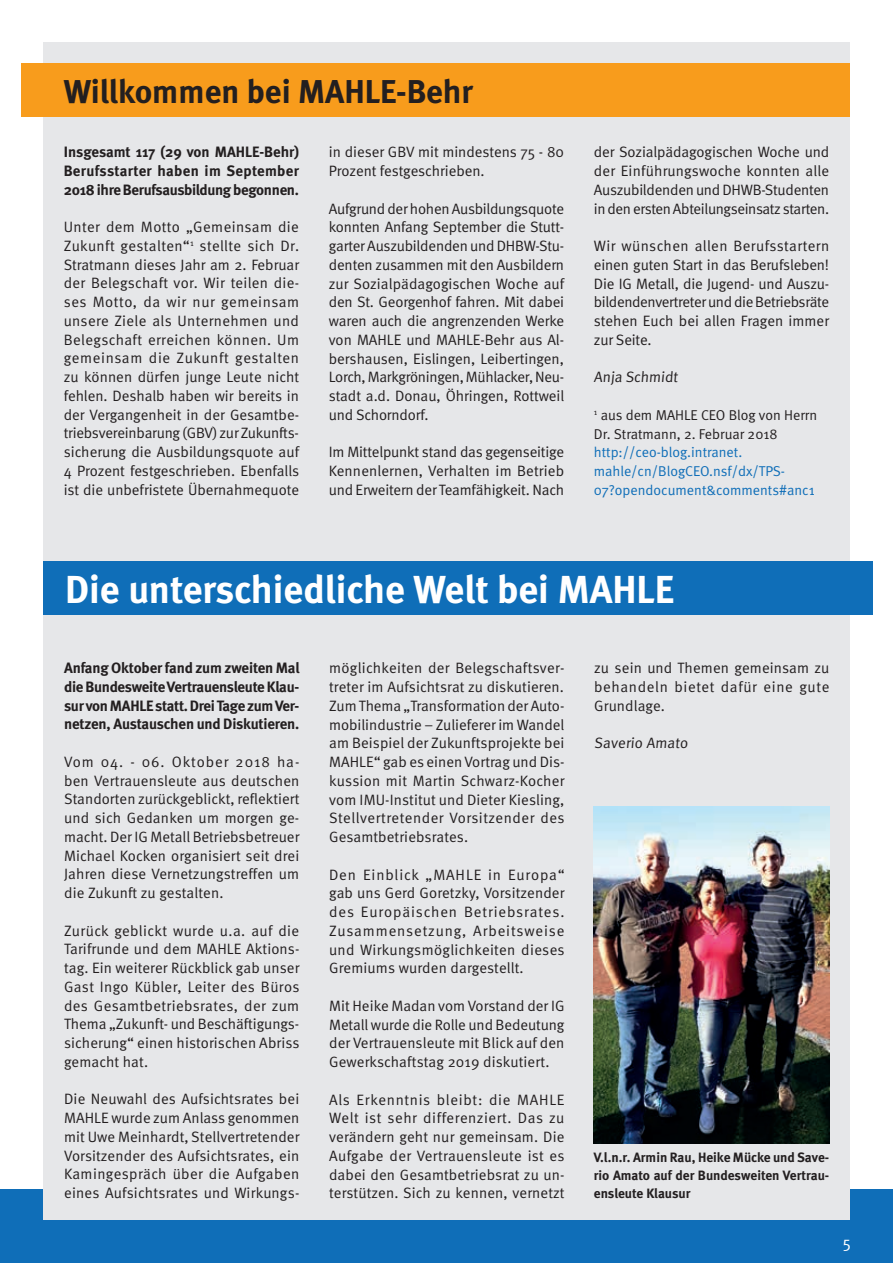
<style>
.page{position:relative;width:893px;height:1263px;background:#fff}
.page>*{position:absolute;margin:0;border:0;box-sizing:border-box;transform-origin:0 0}
.t1{font:700 39px "Meta";color:#fff}
.t2{font:700 33px "Meta";color:#231f20}
.t3{font:16.5px "Meta Normal";color:#fff}
.t4{font:15px/18.8px "Meta Normal";letter-spacing:.005em;color:#231f20;text-align:justify}
.t5{font:700 15px/18.8px "Meta";letter-spacing:-.02em;color:#231f20;text-align:justify}
.t6{font:14.25px/18.8px "Meta Normal";color:#0f6eb8}
.t7{font:14.25px/18.8px "Meta Normal";color:#231f20}
.t8{font:700 13.5px/18px "Meta";color:#231f20;text-align:justify}
</style>
<div class="page">
<div style="left:0;top:1189px;width:893px;height:74px;background:#0f6eb8"></div>
<div style="left:43px;top:43px;width:807px;height:1177px;background:#e6e7e9"></div>
<div style="left:43px;top:561px;width:830px;height:53px;background:#0f6eb8"></div>
<div style="left:22px;top:64px;width:828px;height:53px;background:#f89c1c"></div>
<img style="left:594px;top:807px;width:235px;height:336px">
<h2 class="t2" style="left:64px;top:72px;width:411px">Willkommen bei MAHLE-Behr</h2>
<p class="t5" style="left:64px;top:142px;width:237px">Insgesamt 117 (29 von MAHLE-Behr)<br>Berufsstarter haben im September 2018 ihre Berufsausbildung begonnen.</p>
<p class="t4" style="left:64px;top:217px;width:237px">Unter dem Motto „Gemeinsam die Zukunft gestalten“<sup>1</sup> stellte sich Dr.<br>Stratmann dieses Jahr am 2. Februar der Belegschaft vor. Wir teilen die&shy;ses Motto, da wir nur gemeinsam unsere Ziele als Unternehmen und Belegschaft erreichen können. Um gemeinsam die Zukunft gestalten zu können dürfen junge Leute nicht fehlen. Deshalb haben wir bereits in der Vergangenheit in der Gesamtbe&shy;triebsvereinbarung (GBV) zur Zukunfts&shy;sicherung die Ausbildungsquote auf 4 Prozent festgeschrieben. Ebenfalls ist die unbefristete Übernahmequote</p>
<p class="t4" style="left:329px;top:143px;width:237px">in dieser GBV mit mindestens 75 - 80<br>Prozent festgeschrieben.</p>
<p class="t4" style="left:329px;top:199px;width:237px">Aufgrund der hohen Ausbildungsquote konnten Anfang September die Stutt&shy;garter Auszubildenden und DHBW-Stu&shy;denten zusammen mit den Ausbildern zur Sozialpädagogischen Woche auf den St. Georgenhof fahren. Mit dabei waren auch die angrenzenden Werke von MAHLE und MAHLE-Behr aus Al&shy;bershausen, Eislingen, Leibertingen, Lorch, Markgröningen, Mühlacker, Neu&shy;stadt a.d. Donau, Öhringen, Rottweil und Schorndorf.</p>
<p class="t4" style="left:329px;top:443px;width:237px">Im Mittelpunkt stand das gegenseitige Kennenlernen, Verhalten im Betrieb und Erweitern der Teamfähigkeit. Nach</p>
<p class="t4" style="left:594px;top:143px;width:237px">der Sozialpädagogischen Woche und der Einführungswoche konnten alle Auszubildenden und DHWB-Studenten in den ersten Abteilungseinsatz starten.</p>
<p class="t4" style="left:594px;top:236px;width:237px">Wir wünschen allen Berufsstartern einen guten Start in das Berufsleben!<br>Die IG Metall, die Jugend- und Auszu&shy;bildendenvertreter und die Betriebsräte stehen Euch bei allen Fragen immer zur Seite.</p>
<p class="t4" style="left:594px;top:368px;width:87px">Anja Schmidt</p>
<p class="t7" style="left:594px;top:405px;width:225px"><sup>1</sup> aus dem MAHLE CEO Blog von Herrn<br>Dr. Stratmann, 2. Februar 2018</p>
<p class="t6" style="left:594px;top:443px;width:222px">http://ceo-blog.intranet. mahle/cn/BlogCEO.nsf/dx/TPS-<br>07?opendocument&amp;comments#anc1</p>
<h1 class="t1" style="left:65px;top:566px;width:610px">Die unterschiedliche Welt bei MAHLE</h1>
<p class="t5" style="left:64px;top:658px;width:237px">Anfang Oktober fand zum zweiten Mal die Bundesweite Vertrauensleute Klau&shy;sur von MAHLE statt. Drei Tage zum Ver&shy;netzen, Austauschen und Diskutieren.</p>
<p class="t4" style="left:64px;top:752px;width:237px">Vom 04. - 06. Oktober 2018 ha&shy;ben Vertrauensleute aus deutschen Standorten zurückgeblickt, reflektiert und sich Gedanken um morgen ge&shy;macht. Der IG Metall Betriebsbetreuer Michael Kocken organisiert seit drei Jahren diese Vernetzungstreffen um die Zukunft zu gestalten.</p>
<p class="t4" style="left:64px;top:921px;width:237px">Zurück geblickt wurde u.a. auf die Tarifrunde und dem MAHLE Aktions&shy;tag. Ein weiterer Rückblick gab unser Gast Ingo Kübler, Leiter des Büros des Gesamtbetriebsrates, der zum Thema „Zukunft- und Beschäftigungs&shy;sicherung“ einen historischen Abriss gemacht hat.</p>
<p class="t4" style="left:64px;top:1090px;width:237px">Die Neuwahl des Aufsichtsrates bei MAHLE wurde zum Anlass genommen mit Uwe Meinhardt, Stellvertretender Vorsitzender des Aufsichtsrates, ein Kamingespräch über die Aufgaben eines Aufsichtsrates und Wirkungs-</p>
<p class="t4" style="left:329px;top:659px;width:237px">möglichkeiten der Belegschaftsver&shy;treter im Aufsichtsrat zu diskutieren.<br>Zum Thema „Transformation der Auto&shy;mobilindustrie – Zulieferer im Wandel am Beispiel der Zukunftsprojekte bei MAHLE“ gab es einen Vortrag und Dis&shy;kussion mit Martin Schwarz-Kocher vom IMU-Institut und Dieter Kiesling, Stellvertretender Vorsitzender des Gesamtbetriebsrates.</p>
<p class="t4" style="left:329px;top:865px;width:237px">Den Einblick „MAHLE in Europa“ gab uns Gerd Goretzky, Vorsitzender des Europäischen Betriebsrates.<br>Zusammensetzung, Arbeitsweise und Wirkungsmöglichkeiten dieses Gremiums wurden dargestellt.</p>
<p class="t4" style="left:329px;top:996px;width:237px">Mit Heike Madan vom Vorstand der IG Metall wurde die Rolle und Bedeutung der Vertrauensleute mit Blick auf den Gewerkschaftstag 2019 diskutiert.</p>
<p class="t4" style="left:329px;top:1090px;width:237px">Als Erkenntnis bleibt: die MAHLE Welt ist sehr differenziert. Das zu verändern geht nur gemeinsam. Die Aufgabe der Vertrauensleute ist es dabei den Gesamtbetriebsrat zu un&shy;terstützen. Sich zu kennen, vernetzt</p>
<p class="t4" style="left:594px;top:659px;width:237px">zu sein und Themen gemeinsam zu behandeln bietet dafür eine gute Grundlage.</p>
<p class="t4" style="left:594px;top:734px;width:97px">Saverio Amato</p>
<p class="t8" style="left:594px;top:1148px;width:237px">V.l.n.r. Armin Rau, Heike Mücke und Save&shy;rio Amato auf der Bundesweiten Vertrau&shy;ensleute Klausur</p>
<p class="t3" style="left:843px;top:1233px;width:10px">5</p>
</div>
